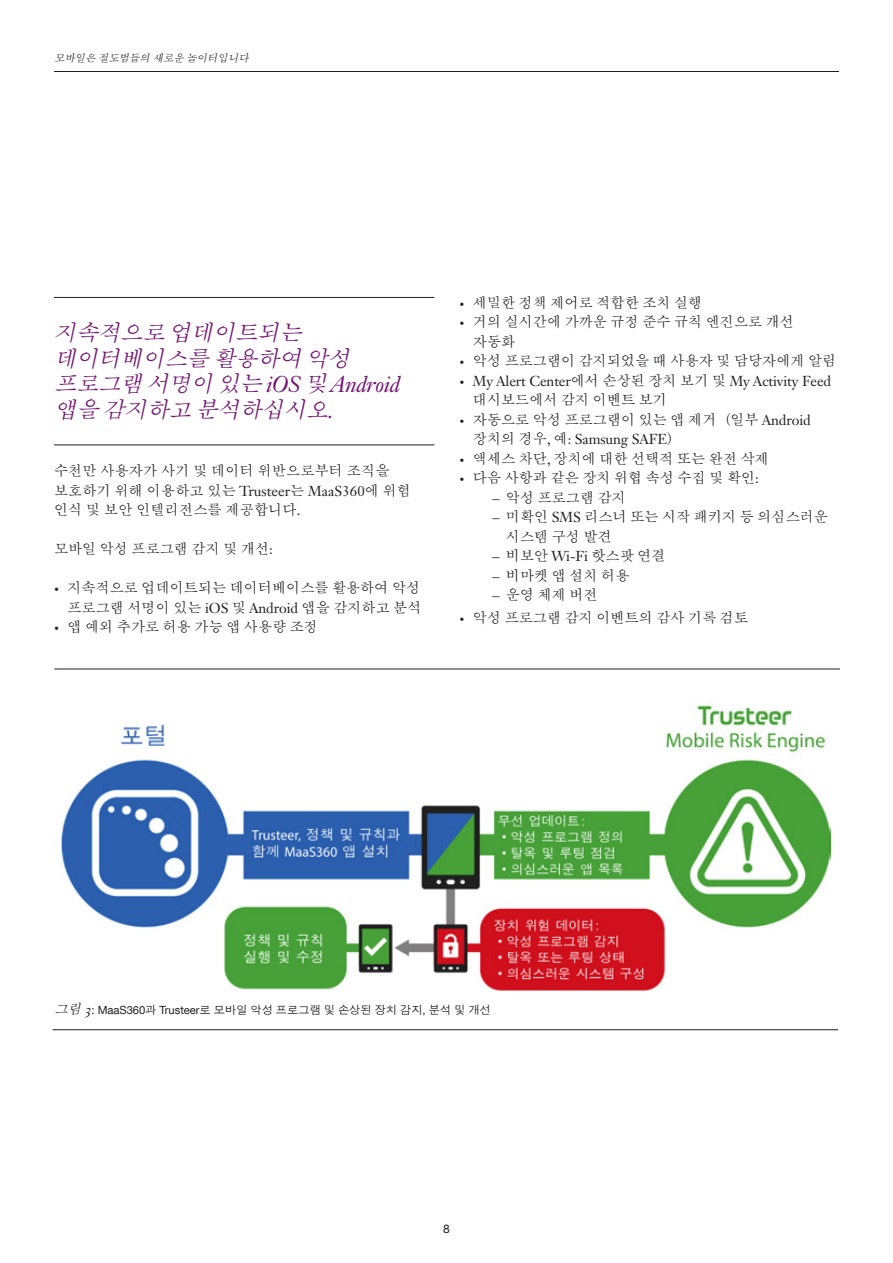
<style>
.page{position:relative;width:893px;height:1263px;background:#fff}
.page>*{position:absolute;margin:0;border:0;box-sizing:border-box;transform-origin:0 0}
._2H_body_quote{font:italic 500 22.5px/25.5px "SM Myungjo Std";color:#731372}
._2C_body{font:500 14.25px/19.5px "SM Myungjo Std";letter-spacing:-.01em;color:#231f20}
._2D_body_bulleted_2{font:500 14.25px/19.5px "SM Myungjo Std";letter-spacing:-.01em;color:#231f20}
.t1{font:14.25px/19.5px "Janson Text LT Std";letter-spacing:-.01em;color:#231f20}
._0B_industry_area{font:12px "Helvetica Neue LT Com";color:#231f20}
._2E_figure_caption{font:500 11.25px "SM Gothic Std";letter-spacing:-.005em;color:#231f20}
.Left_RunningHead{font:italic 500 10.5px "SM Myungjo Std";color:#231f20}
.s1{font-family:"Janson Text LT Std";font-weight:400}
.s2{font-family:"Janson Text LT Std";font-weight:400;font-size:9.75px}
.s3{font-size:9.75px}
.s4{font-family:"SM Myungjo Std";font-weight:500}
.s5{font-family:"SM Myungjo Std";font-style:italic;font-size:13.5px}
.s6{font-family:"Janson Text LT Std";font-weight:400;font-style:italic;font-size:13.5px}
.s7{font-family:"Helvetica Neue LT Com";font-weight:400}
</style>
<div class="page">
<hr style="left:54px;top:71px;width:785px;height:1px;background:#231f20">
<hr style="left:54px;top:297px;width:380px;height:1px;background:#231f20">
<hr style="left:54px;top:444px;width:380px;height:1px;background:#231f20">
<hr style="left:54px;top:669px;width:786px;height:1px;background:#231f20">
<hr style="left:53px;top:1029px;width:785px;height:1px;background:#231f20">
<img style="left:61px;top:705px;width:770px;height:286px">
<p class="Left_RunningHead" style="left:54px;top:52px;width:199px">모바일은 절도범들의 새로운 놀이터입니다</p>
<p class="_2H_body_quote" style="left:54px;top:320px;width:348px">지속적으로 업데이트되는 데이터베이스를 활용하여 악성 프로그램서명이있는 <span class="s1">iOS</span> 및 <span class="s1">Android </span>앱을 감지하고 분석하십시오<span class="s1">.</span></p>
<p class="_2C_body" style="left:54px;top:461px;width:359px">수천만 사용자가 사기 및 데이터 위반으로부터 조직을 보호하기 위해 이용하고 있는 <span class="s1">Trusteer</span>는 <span class="s1">MaaS360</span>에 위험 인식 및 보안 인텔리전스를 제공합니다<span class="s1">.</span></p>
<p class="_2C_body" style="left:54px;top:539px;width:220px">모바일 악성 프로그램 감지 및 개선<span class="s1">:</span></p>
<p class="_2C_body" style="left:54px;top:578px;width:369px;text-align:right"><span class="s2">•</span> 지속적으로 업데이트되는 데이터베이스를 활용하여 악성 프로그램 서명이 있는 <span class="s1">iOS</span> 및 <span class="s1">Android</span> 앱을 감지하고 분석</p>
<p class="_2C_body" style="left:54px;top:617px;width:266px"><span class="s2">•</span> 앱 예외 추가로 허용 가능 앱 사용량 조정</p>
<p class="_2C_body" style="left:459px;top:293px;width:244px"><span class="s2">•</span> 세밀한 정책 제어로 적합한 조치 실행</p>
<p class="_2C_body" style="left:473px;top:313px;width:323px;text-indent:-14px"><span class="s2">•</span> 거의 실시간에 가까운 규정 준수 규칙 엔진으로 개선 자동화</p>
<p class="_2C_body" style="left:459px;top:352px;width:379px"><span class="s2">•</span> 악성 프로그램이 감지되었을 때 사용자 및 담당자에게 알림</p>
<p class="t1" style="left:473px;top:371px;width:360px;text-indent:-14px"><span class="s3">•</span> My Alert Center<span class="s4">에서 손상된 장치 보기 및</span> My Activity Feed <span class="s4">대시보드에서 감지 이벤트 보기</span></p>
<p class="_2C_body" style="left:473px;top:410px;width:339px;text-indent:-14px"><span class="s2">•</span> 자동으로 악성 프로그램이 있는 앱 제거（일부 <span class="s1">Android </span>장치의 경우<span class="s1">,</span> 예<span class="s1">: Samsung SAFE</span>）</p>
<p class="_2C_body" style="left:459px;top:449px;width:311px"><span class="s2">•</span> 액세스 차단<span class="s1">,</span> 장치에 대한 선택적 또는 완전 삭제</p>
<p class="_2C_body" style="left:459px;top:469px;width:301px"><span class="s2">•</span> 다음 사항과 같은 장치 위협 속성 수집 및 확인<span class="s1">:</span></p>
<p class="_2D_body_bulleted_2" style="left:492px;top:488px;width:135px"><span class="s1">–</span> 악성 프로그램 감지</p>
<p class="_2D_body_bulleted_2" style="left:506px;top:508px;width:324px;text-indent:-14px"><span class="s1">–</span> 미확인 <span class="s1">SMS</span> 리스너 또는 시작 패키지 등 의심스러운 시스템 구성 발견</p>
<p class="_2D_body_bulleted_2" style="left:492px;top:547px;width:175px"><span class="s1">–</span> 비보안 <span class="s1">Wi-Fi</span> 핫스팟 연결</p>
<p class="_2D_body_bulleted_2" style="left:492px;top:566px;width:139px"><span class="s1">–</span> 비마켓 앱 설치 허용</p>
<p class="_2D_body_bulleted_2" style="left:492px;top:586px;width:107px"><span class="s1">–</span> 운영 체제 버전</p>
<p class="_2C_body" style="left:459px;top:608px;width:290px"><span class="s2">•</span> 악성 프로그램 감지 이벤트의 감사 기록 검토</p>
<p class="_2E_figure_caption" style="left:54px;top:1004px;width:438px"><span class="s5">그림</span> <span class="s6">3</span><span class="s7">: MaaS360</span>과 <span class="s7">Trusteer</span>로 모바일 악성 프로그램 및 손상된 장치 감지<span class="s7">,</span> 분석 및 개선</p>
<p class="_0B_industry_area" style="left:443px;top:1222px;width:8px">8</p>
</div>
